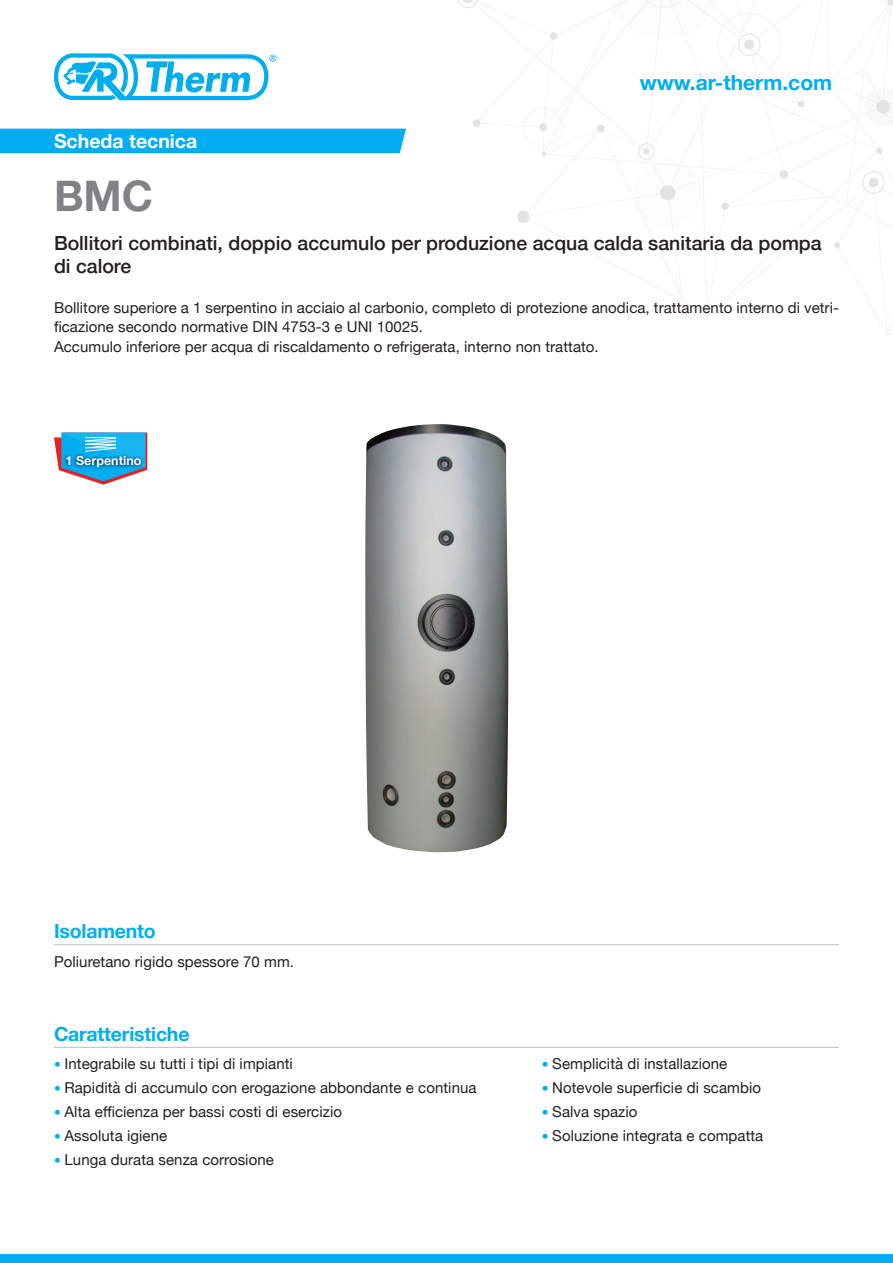
<style>
.page{position:relative;width:893px;height:1263px;background:#fff}
.page>*{position:absolute;margin:0;border:0;box-sizing:border-box;transform-origin:0 0}
.t1{font:700 42.15px "Helvetica Neue";color:#808285}
.t2{font:700 21px "Helvetica Neue";color:#00aeef}
.t3{font:500 19.5px/23.4px "Helvetica Neue";color:#231f20}
.t4{font:700 19.5px "Helvetica Neue";letter-spacing:-.01em;color:#00aeef}
.t5{font:700 19.5px "Helvetica Neue";color:#fff}
.t6{font:15px/19.5px "Helvetica Neue";letter-spacing:.005em;color:#231f20}
.punti_elenco{font:700 12.6px "Helvetica Neue";color:#fff}
.s1{font-weight:300;font-size:13.5px;color:#00aeef}
</style>
<div class="page">
<svg style="left:457px;top:0;width:436px;height:248px"></svg>
<svg style="left:54px;top:53px;width:222px;height:48px"></svg>
<div style="left:0;top:1254px;width:893px;height:9px;background:#00aeef"></div>
<hr style="left:54px;top:944px;width:785px;height:1px;background:#bcbdc0">
<hr style="left:54px;top:1047px;width:785px;height:1px;background:#bcbdc0">
<img style="left:365px;top:424px;width:143px;height:428px">
<svg style="left:54px;top:432px;width:93px;height:53px"></svg>
<div style="left:0;top:129px;width:406px;height:24px;background:#00aeef"></div>
<p class="t5" style="left:54px;top:125px;width:145px">Scheda tecnica</p>
<p class="t1" style="left:54px;top:163px;width:101px">BMC</p>
<h2 class="t2" style="left:640px;top:66px;width:194px">www.ar-therm.com</h2>
<p class="t3" style="left:54px;top:229px;width:769px">Bollitori combinati, doppio accumulo per produzione acqua calda sanitaria da pompa di calore</p>
<p class="t6" style="left:54px;top:298px;width:786px">Bollitore superiore a 1 serpentino in acciaio al carbonio, completo di protezione anodica, trattamento interno di vetri&shy;ficazione secondo normative DIN 4753-3 e UNI 10025.</p>
<p class="t6" style="left:54px;top:337px;width:546px">Accumulo inferiore per acqua di riscaldamento o refrigerata, interno non trattato.</p>
<p class="punti_elenco" style="left:65px;top:451px;width:78px">1 Serpentino</p>
<p class="t4" style="left:54px;top:916px;width:103px">Isolamento</p>
<p class="t6" style="left:54px;top:953px;width:242px">Poliuretano rigido spessore 70 mm.</p>
<p class="t4" style="left:54px;top:1018px;width:137px">Caratteristiche</p>
<p class="t6" style="left:54px;top:1055px;width:240px"><span class="s1">•</span> Integrabile su tutti i tipi di impianti</p>
<p class="t6" style="left:54px;top:1079px;width:424px"><span class="s1">•</span> Rapidità di accumulo con erogazione abbondante e continua</p>
<p class="t6" style="left:54px;top:1103px;width:290px"><span class="s1">•</span> Alta efficienza per bassi costi di esercizio</p>
<p class="t6" style="left:54px;top:1127px;width:115px"><span class="s1">•</span> Assoluta igiene</p>
<p class="t6" style="left:54px;top:1151px;width:221px"><span class="s1">•</span> Lunga durata senza corrosione</p>
<p class="t6" style="left:542px;top:1055px;width:187px"><span class="s1">•</span> Semplicità di installazione</p>
<p class="t6" style="left:542px;top:1079px;width:221px"><span class="s1">•</span> Notevole superficie di scambio</p>
<p class="t6" style="left:542px;top:1103px;width:97px"><span class="s1">•</span> Salva spazio</p>
<p class="t6" style="left:542px;top:1127px;width:223px"><span class="s1">•</span> Soluzione integrata e compatta</p>
</div>
